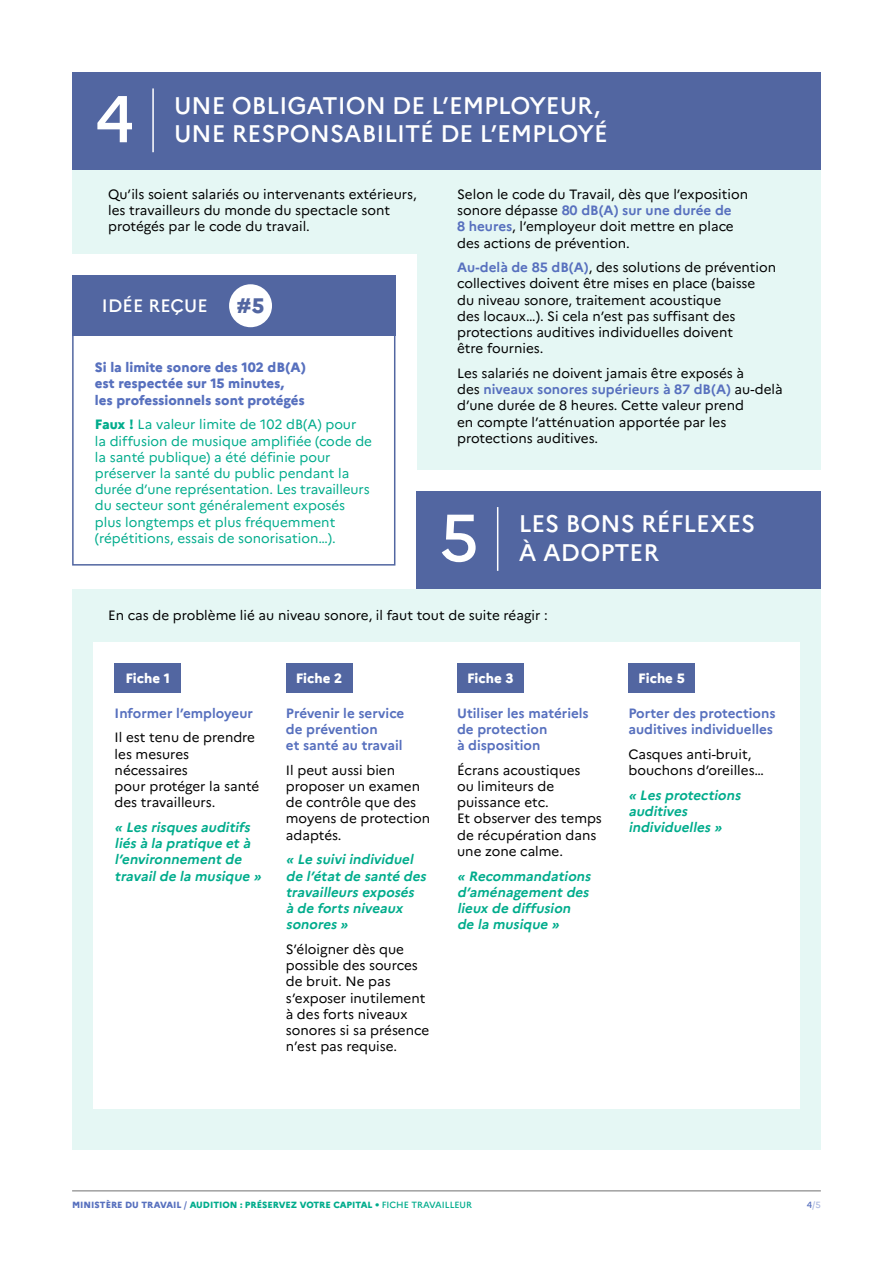
<style>
.page{position:relative;width:893px;height:1263px;background:#fff}
.page>*{position:absolute;margin:0;border:0;box-sizing:border-box;transform-origin:0 0}
.t1{font:500 66px "Marianne";color:#fff}
.t2{font:500 24px "Marianne";color:#fff}
.t3{font:800 21px "Marianne";color:#5266a1}
.t4{font:500 18px "Marianne";letter-spacing:.01em;color:#fff}
._02_Txt_courant{font:13.5px/16.2px "Marianne";color:#000}
._02_Txt_courant-2{font:13.5px/16.2px "Marianne";color:#00ac8c}
._02_Txt_courant-3{font:italic 700 13.5px/16.2px "Marianne";letter-spacing:-.01em;color:#00ac8c}
._02_Txt_courant-4{font:700 13.5px/16.2px "Marianne";color:#5770be}
._02_Txt_courant-5{font:800 13.5px/16.2px "Marianne";color:#5770be}
._02_Txt_courant-6{font:800 13.5px "Marianne";color:#fff}
.t5{font:800 9px "Marianne";color:#00ac8c}
.t6{font:500 9px "Marianne";color:#abb8df}
.s1{font-weight:700;color:#5770be}
.s2{font-weight:800}
.s3{color:#5770be}
.s4{font-weight:500;color:#5770be}
.s5{font-weight:500}
</style>
<div class="page">
<hr style="left:72px;top:1190px;width:749px;height:1px;background:#808080">
<div style="left:72px;top:170px;width:749px;height:299px;background:#e5f7f4"></div>
<div style="left:72px;top:588px;width:749px;height:562px;background:#e5f7f4"></div>
<div style="left:60px;top:254px;width:357px;height:334px;background:#fff"></div>
<div style="left:72px;top:72px;width:749px;height:98px;background:#5266a1"></div>
<hr style="left:152px;top:88px;width:2px;height:64px;background:#fff">
<div style="left:417px;top:491px;width:404px;height:97px;background:#5266a1"></div>
<hr style="left:497px;top:507px;width:1px;height:64px;background:#fff">
<div style="left:72px;top:276px;width:323px;height:290px;border:2px solid #5266a1"></div>
<div style="left:72px;top:276px;width:323px;height:60px;background:#5266a1"></div>
<div style="left:229px;top:284px;width:43px;height:43px;background:#fff;border-radius:50%"></div>
<div style="left:93px;top:642px;width:707px;height:466px;background:#fff"></div>
<div style="left:115px;top:663px;width:66px;height:30px;background:#5266a1"></div>
<div style="left:286px;top:663px;width:66px;height:30px;background:#5266a1"></div>
<div style="left:457px;top:663px;width:66px;height:30px;background:#5266a1"></div>
<div style="left:628px;top:663px;width:67px;height:30px;background:#5266a1"></div>
<p class="t1" style="left:95px;top:78px;width:41px">4</p>
<p class="t2" style="left:174px;top:90px;width:428px">UNE OBLIGATION DE L’EMPLOYEUR,</p>
<p class="t2" style="left:174px;top:119px;width:435px">UNE RESPONSABILITÉ DE L’EMPLOYÉ</p>
<p class="_02_Txt_courant" style="left:108px;top:186px;width:310px">Qu’ils soient salariés ou intervenants extérieurs, les travailleurs du monde du spectacle sont protégés par le code du travail.</p>
<p class="_02_Txt_courant" style="left:457px;top:186px;width:292px">Selon le code du Travail, dès que l’exposition sonore dépasse <span class="s1">80 dB(A) sur une durée de<br>8 heures</span>, l’employeur doit mettre en place des actions de prévention.</p>
<p class="_02_Txt_courant" style="left:457px;top:259px;width:321px"><span class="s1">Au-delà de 85 dB(A)</span>, des solutions de prévention collectives doivent être mises en place (baisse<br>du niveau sonore, traitement acoustique<br>des locaux…). Si cela n’est pas suffisant des protections auditives individuelles doivent<br>être fournies.</p>
<p class="_02_Txt_courant" style="left:457px;top:365px;width:327px">Les salariés ne doivent jamais être exposés à<br>des <span class="s1">niveaux sonores supérieurs à 87 dB(A)</span> au-delà d’une durée de 8 heures. Cette valeur prend<br>en compte l’atténuation apportée par les protections auditives.</p>
<p class="t4" style="left:102px;top:295px;width:108px">IDÉE REÇUE</p>
<p class="t3" style="left:237px;top:292px;width:29px">#5</p>
<p class="_02_Txt_courant-5" style="left:95px;top:359px;width:213px">Si la limite sonore des 102 dB(A) est respectée sur 15 minutes,<br>les professionnels sont protégés</p>
<p class="_02_Txt_courant-2" style="left:95px;top:416px;width:279px"><span class="s2">Faux !</span> La valeur limite de 102 dB(A) pour<br>la diffusion de musique amplifiée (code de la santé publique) a été définie pour préserver la santé du public pendant la durée d’une représentation. Les travailleurs du secteur sont généralement exposés plus longtemps et plus fréquemment (répétitions, essais de sonorisation…).</p>
<p class="t2" style="left:519px;top:509px;width:238px">LES BONS RÉFLEXES</p>
<p class="t1" style="left:439px;top:497px;width:41px">5</p>
<p class="t2" style="left:519px;top:537px;width:142px">À ADOPTER</p>
<p class="_02_Txt_courant" style="left:108px;top:607px;width:441px">En cas de problème lié au niveau sonore, il faut tout de suite réagir :</p>
<p class="_02_Txt_courant-6" style="left:125px;top:670px;width:46px">Fiche 1</p>
<p class="_02_Txt_courant-4" style="left:115px;top:705px;width:140px">Informer l’employeur</p>
<p class="_02_Txt_courant" style="left:115px;top:729px;width:146px">Il est tenu de prendre les mesures nécessaires<br>pour protéger la santé des travailleurs.</p>
<p class="_02_Txt_courant-3" style="left:115px;top:819px;width:151px">« Les risques auditifs liés à la pratique et à l’environnement de travailde la musique »</p>
<p class="_02_Txt_courant-6" style="left:296px;top:670px;width:48px">Fiche 2</p>
<p class="_02_Txt_courant-4" style="left:286px;top:705px;width:120px">Prévenir le service de prévention<br>et santé au travail</p>
<p class="_02_Txt_courant" style="left:286px;top:762px;width:146px">Il peut aussi bien proposer un examen de contrôle que des moyens de protection adaptés.</p>
<p class="_02_Txt_courant-3" style="left:286px;top:851px;width:145px">« Le suiviindividuel de l’état de santé des travailleurs exposés à de forts niveaux sonores »</p>
<p class="_02_Txt_courant" style="left:286px;top:941px;width:145px">S’éloigner dès que possible des sources de bruit. Ne pas s’exposer inutilement à des forts niveaux sonores si sa présence n’est pas requise.</p>
<p class="_02_Txt_courant-6" style="left:467px;top:670px;width:48px">Fiche 3</p>
<p class="_02_Txt_courant-4" style="left:457px;top:705px;width:133px">Utiliser les matériels de protection<br>à disposition</p>
<p class="_02_Txt_courant" style="left:457px;top:762px;width:146px">Écrans acoustiques<br>ou limiteurs de puissance etc.<br>Et observer des temps de récupération dans une zone calme.</p>
<p class="_02_Txt_courant-3" style="left:457px;top:868px;width:138px">« Recommandations d’aménagement des lieux de diffusion de la musique »</p>
<p class="_02_Txt_courant-6" style="left:638px;top:670px;width:48px">Fiche 5</p>
<p class="_02_Txt_courant-4" style="left:628px;top:705px;width:149px">Porter des protections auditives individuelles</p>
<p class="_02_Txt_courant" style="left:628px;top:746px;width:137px">Casques anti-bruit, bouchons d’oreilles…</p>
<p class="_02_Txt_courant-3" style="left:628px;top:787px;width:117px">« Les protections auditives individuelles »</p>
<p class="t5" style="left:72px;top:1199px;width:401px"><span class="s3">MINISTÈRE DU TRAVAIL</span> <span class="s4">/</span> AUDITION : PRÉSERVEZ VOTRE CAPITAL • <span class="s5">FICHE TRAVAILLEUR</span></p>
<p class="t6" style="left:807px;top:1199px;width:16px"><span class="s3">4</span>/5</p>
</div>
